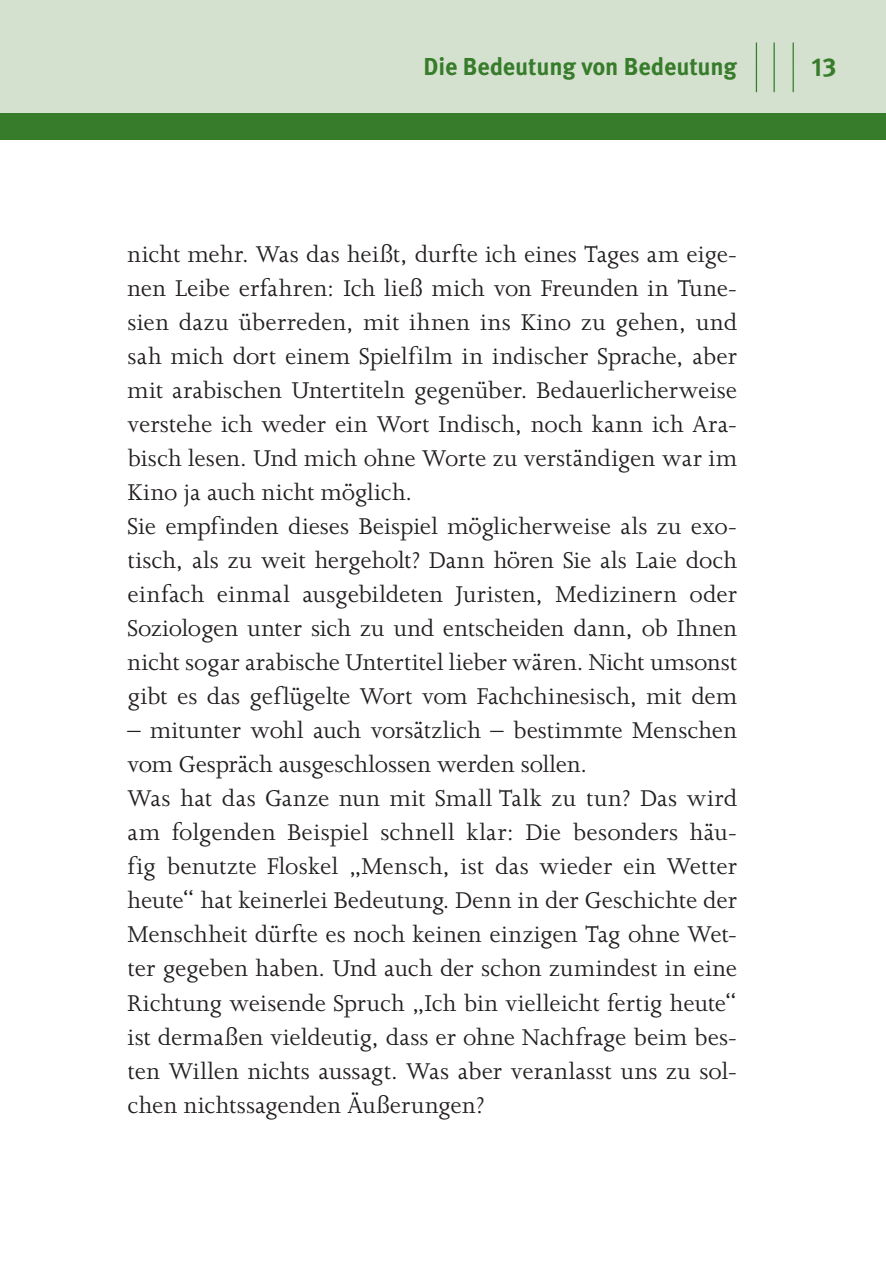
<style>
.page{position:relative;width:886px;height:1276px;background:#fff}
.page>*{position:absolute;margin:0;border:0;box-sizing:border-box;transform-origin:0 0}
.t1{font:26.25px/34px "Joanna MT Std";letter-spacing:.005em;color:#231f1f}
.t2{font:700 26px "Meta Pro";color:#377c2b}
.t3{font:700 24.5px "Meta Pro";letter-spacing:-.01em;color:#377c2b}
</style>
<div class="page">
<div style="left:0;top:0;width:886px;height:120px;background:#d4e1ce"></div>
<div style="left:0;top:113px;width:886px;height:27px;background:#377c2b"></div>
<hr style="left:792px;top:43px;width:2px;height:49px;background:#377c2b">
<hr style="left:773px;top:43px;width:2px;height:49px;background:#377c2b">
<hr style="left:756px;top:43px;width:1px;height:49px;background:#377c2b">
<p class="t3" style="left:424px;top:58px;width:315px">Die Bedeutung von Bedeutung</p>
<p class="t2" style="left:811px;top:57px;width:26px">13</p>
<p class="t1" style="left:128px;top:240px;width:611px">nicht mehr. Was das heißt, durfte ich eines Tages am eige&shy;nen Leibe erfahren: Ich ließ mich von Freunden in Tune&shy;sien dazu überreden, mit ihnen ins Kino zu gehen, und sah mich dort einem Spielfilm in indischer Sprache, aber mit arabischen Untertiteln gegenüber. Bedauerlicherweise verstehe ich weder ein Wort Indisch, noch kann ich Ara&shy;bisch lesen. Und mich ohne Worte zu verständigen war im Kino ja auch nicht möglich.<br>Sie empfinden dieses Beispiel möglicherweise als zu exo&shy;tisch, als zu weit hergeholt? Dann hören Sie als Laie doch einfach einmal ausgebildeten Juristen, Medizinern oder Soziologen unter sich zu und entscheiden dann, ob Ihnen nicht sogar arabische Untertitel lieber wären. Nicht umsonst gibt es das geflügelte Wort vom Fachchinesisch, mit dem</p>
<p class="t1" style="left:128px;top:716px;width:611px">– mitunter wohl auch vorsätzlich – bestimmte Menschen vom Gespräch ausgeschlossen werden sollen.<br>Was hat das Ganze nun mit Small Talk zu tun? Das wird am folgenden Beispiel schnell klar: Die besonders häu&shy;fig benutzte Floskel „Mensch, ist das wieder ein Wetter heute“ hat keinerlei Bedeutung. Denn in der Geschichte der Menschheit dürfte es noch keinen einzigen Tag ohne Wet&shy;ter gegeben haben. Und auch der schon zumindest in eine Richtung weisende Spruch „Ich bin vielleicht fertig heute“ ist dermaßen vieldeutig, dass er ohne Nachfrage beim bes&shy;ten Willen nichts aussagt. Was aber veranlasst uns zu sol&shy;chen nichtssagenden Äußerungen?</p>
</div>
